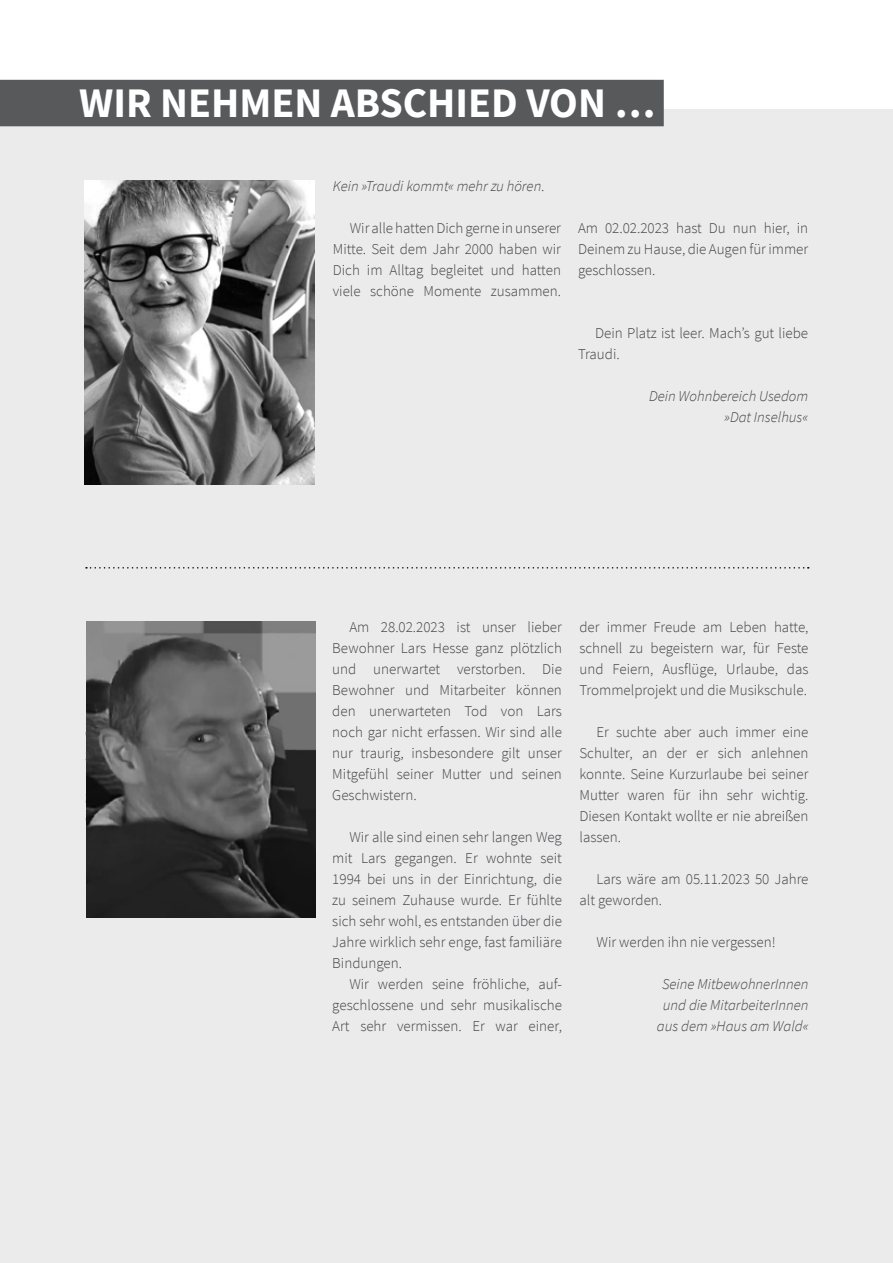
<style>
.page{position:relative;width:893px;height:1263px;background:#fff}
.page>*{position:absolute;margin:0;border:0;box-sizing:border-box;transform-origin:0 0}
.t1{font:700 42px "Source Sans Pro";color:#fff}
.t2{font:300 15px/21px "Source Sans Pro";color:#414042;text-align:justify}
.t3{font:italic 300 15px/21px "Source Sans Pro";color:#414042;text-align:center}
.s1{font-style:normal}
</style>
<div class="page">
<div style="left:0;top:109px;width:893px;height:1154px;background:#ebebec"></div>
<img style="left:86px;top:621px;width:230px;height:297px">
<img style="left:85px;top:180px;width:229px;height:304px">
<svg style="left:86px;top:567px;width:723px;height:2px"></svg>
<div style="left:0;top:80px;width:664px;height:46px;background:#58595b"></div>
<h1 class="t1" style="left:79px;top:74px;width:578px">WIR NEHMEN ABSCHIED VON …</h1>
<p class="t3" style="left:333px;top:175px;width:213px">Kein »Traudi kommt« mehr zu hören<span class="s1">.</span></p>
<p class="t2" style="left:333px;top:217px;width:230px;text-indent:17px">Wir alle hatten Dich gerne in unserer Mitte. Seit dem Jahr 2000 haben wir Dich im Alltag begleitet und hatten viele schöne Momente zusammen.</p>
<p class="t2" style="left:578px;top:217px;width:232px">Am 02.02.2023 hast Du nun hier, in Deinem zu Hause, die Augen für immer geschlossen.</p>
<p class="t2" style="left:578px;top:322px;width:232px;text-indent:17px">Dein Platz ist leer. Mach’s gut liebe<br>Traudi.</p>
<p class="t3" style="left:649px;top:385px;width:161px;text-align:right">Dein Wohnbereich Usedom »Dat Inselhus«</p>
<p class="t2" style="left:332px;top:616px;width:231px;text-indent:17px">Am 28.02.2023 ist unser lieber Bewohner Lars Hesse ganz plötzlich und unerwartet verstorben. Die Bewohner und Mitarbeiter können den unerwarteten Tod von Lars noch gar nicht erfassen. Wir sind alle nur traurig, insbesondere gilt unser Mitgefühl seiner Mutter und seinen Geschwistern.</p>
<p class="t2" style="left:332px;top:826px;width:231px;text-indent:17px">Wir alle sind einen sehr langen Weg mit Lars gegangen. Er wohnte seit 1994 bei uns in der Einrichtung, die zu seinem Zuhause wurde. Er fühlte sich sehr wohl, es entstanden über die Jahre wirklich sehr enge, fast familiäre Bindungen.</p>
<p class="t2" style="left:332px;top:973px;width:231px;text-indent:17px">Wir werden seine fröhliche, auf&shy;geschlossene und sehr musikalische Art sehr vermissen. Er war einer,</p>
<p class="t2" style="left:579px;top:616px;width:231px">der immer Freude am Leben hatte, schnell zu begeistern war, für Feste und Feiern, Ausflüge, Urlaube, das Trommelprojekt und die Musikschule.</p>
<p class="t2" style="left:579px;top:721px;width:231px;text-indent:17px">Er suchte aber auch immer eine Schulter, an der er sich anlehnen konnte. Seine Kurzurlaube bei seiner Mutter waren für ihn sehr wichtig.<br>Diesen Kontakt wollte er nie abreißen lassen.</p>
<p class="t2" style="left:579px;top:868px;width:231px;text-indent:17px">Lars wäre am 05.11.2023 50 Jahre alt geworden.</p>
<p class="t2" style="left:596px;top:931px;width:181px">Wir werden ihn nie vergessen!</p>
<p class="t3" style="left:657px;top:973px;width:153px">Seine MitbewohnerInnen und die MitarbeiterInnen aus dem »Haus am Wald«</p>
</div>
